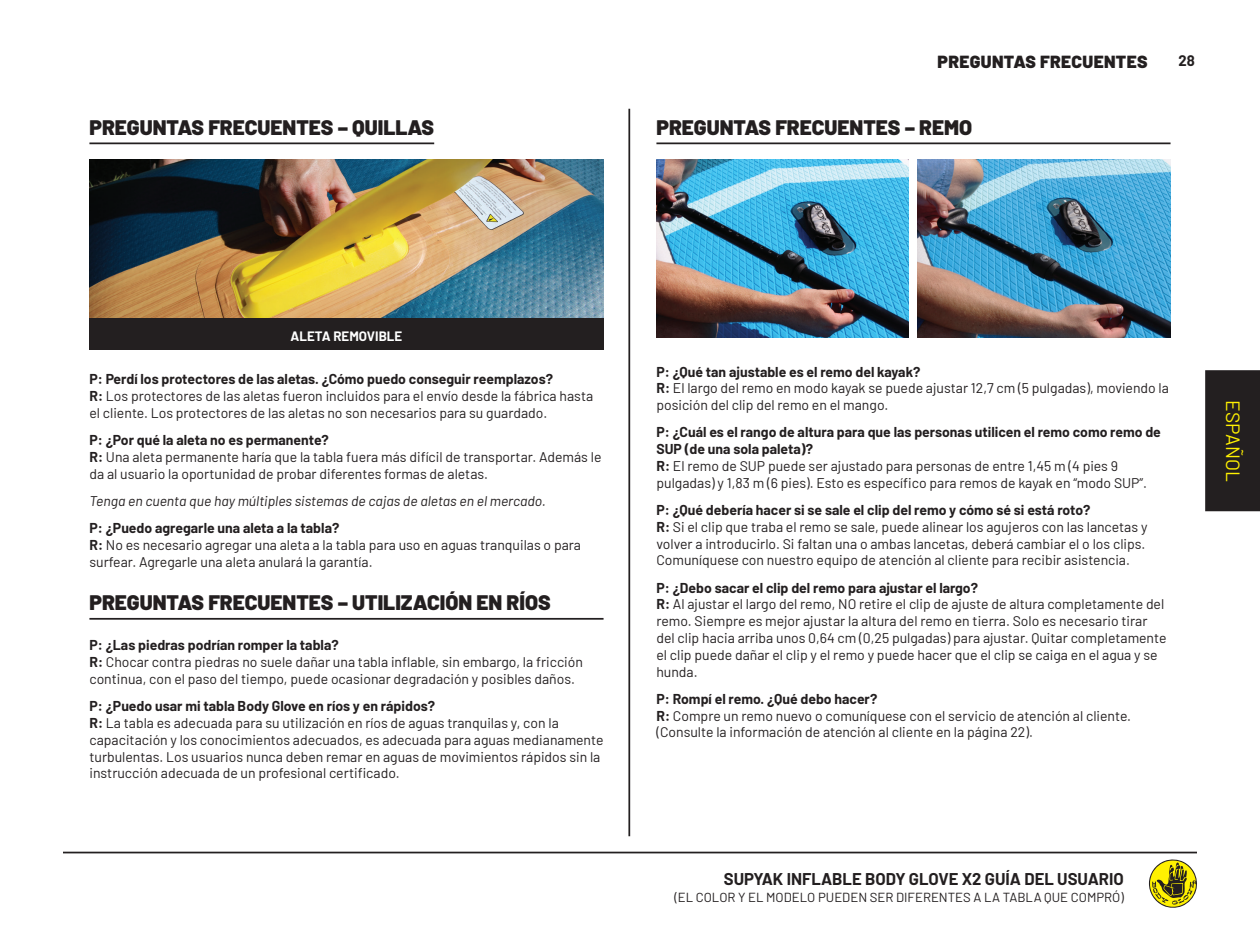
<style>
.page{position:relative;width:1260px;height:945px;background:#fff}
.page>*{position:absolute;margin:0;border:0;box-sizing:border-box;transform-origin:0 0}
.t1{font:900 21px "Barlow";color:#231f20}
.t2{font:19.25px "Barlow";color:#fff101}
.t3{font:900 17.5px "Barlow";letter-spacing:.02em;color:#231f20}
.t4{font:700 16.62px "Barlow";color:#231f20}
.t5{font:700 14.88px "Barlow";color:#231f20}
.t6{font:14px/16.8px "Barlow";color:#231f20}
.t7{font:italic 14px "Barlow";color:#231f20}
.t8{font:700 13.3px "Barlow";color:#fff}
.t9{font:13.12px "Barlow";color:#231f20}
.s1{font-weight:700}
</style>
<div class="page">
<div style="left:1205px;top:370px;width:55px;height:141px;background:#231f20"></div>
<hr style="left:63px;top:852px;width:1134px;height:1px;background:#231f20">
<svg style="left:1149px;top:859px;width:48px;height:49px"></svg>
<hr style="left:628px;top:109px;width:2px;height:727px;background:#231f20">
<hr style="left:89px;top:142px;width:345px;height:2px;background:#231f20">
<hr style="left:656px;top:142px;width:515px;height:2px;background:#231f20">
<img style="left:918px;top:159px;width:253px;height:179px">
<img style="left:656px;top:159px;width:253px;height:179px">
<hr style="left:89px;top:618px;width:515px;height:2px;background:#231f20">
<img style="left:89px;top:159px;width:515px;height:160px">
<div style="left:89px;top:319px;width:515px;height:31px;background:#231f20"></div>
<p class="t3" style="left:938px;top:49px;width:212px">PREGUNTAS FRECUENTES</p>
<h1 class="t1" style="left:89px;top:111px;width:346px">PREGUNTAS FRECUENTES – QUILLAS</h1>
<h1 class="t1" style="left:656px;top:111px;width:317px">PREGUNTAS FRECUENTES – REMO</h1>
<p class="t5" style="left:1178px;top:50px;width:18px">28</p>
<p class="t8" style="left:291px;top:326px;width:113px">ALETA REMOVIBLE</p>
<p class="t6" style="left:89px;top:370px;width:505px"><span class="s1">P: Perdí los protectores de las aletas. ¿Cómo puedo conseguir reemplazos?<br>R:</span> Los protectores de las aletas fueron incluidos para el envío desde la fábrica hasta el cliente. Los protectores de las aletas no son necesarios para su guardado.</p>
<p class="t6" style="left:89px;top:430px;width:514px"><span class="s1">P: ¿Por qué la aleta no es permanente?<br>R:</span> Una aleta permanente haría que la tabla fuera más difícil de transportar. Además le da al usuario la oportunidad de probar diferentes formas de aletas.</p>
<p class="t7" style="left:89px;top:491px;width:458px">Tenga en cuenta que hay múltiples sistemas de cajas de aletas en el mercado.</p>
<p class="t6" style="left:89px;top:518px;width:493px"><span class="s1">P: ¿Puedo agregarle una aleta a la tabla?<br>R:</span> No es necesario agregar una aleta a la tabla para uso en aguas tranquilas o para surfear. Agregarle una aleta anulará la garantía.</p>
<h1 class="t1" style="left:89px;top:587px;width:463px">PREGUNTAS FRECUENTES – UTILIZACIÓN EN RÍOS</h1>
<p class="t6" style="left:89px;top:636px;width:495px"><span class="s1">P: ¿Las piedras podrían romper la tabla?<br>R:</span> Chocar contra piedras no suele dañar una tabla inflable, sin embargo, la fricción continua, con el paso del tiempo, puede ocasionar degradación y posibles daños.</p>
<p class="t6" style="left:89px;top:697px;width:516px"><span class="s1">P: ¿Puedo usar mi tabla Body Glove en ríos y en rápidos?<br>R:</span> La tabla es adecuada para su utilización en ríos de aguas tranquilas y, con la capacitación y los conocimientos adecuados, es adecuada para aguas medianamente turbulentas. Los usuarios nunca deben remar en aguas de movimientos rápidos sin la instrucción adecuada de un profesional certificado.</p>
<p class="t6" style="left:656px;top:362px;width:514px"><span class="s1">P: ¿Qué tan ajustable es el remo del kayak?<br>R:</span> El largo del remo en modo kayak se puede ajustar 12,7 cm (5 pulgadas), moviendo la posición del clip del remo en el mango.</p>
<p class="t6" style="left:656px;top:423px;width:506px"><span class="s1">P: ¿Cuál es el rango de altura para que las personas utilicen el remo como remo de SUP (de una sola paleta)?<br>R:</span> El remo de SUP puede ser ajustado para personas de entre 1,45 m (4 pies 9 pulgadas) y 1,83 m (6 pies). Esto es específico para remos de kayak en “modo SUP”.</p>
<p class="t6" style="left:656px;top:500px;width:493px"><span class="s1">P: ¿Qué debería hacer si se sale el clip del remo y cómo sé si está roto?<br>R:</span> Si el clip que traba el remo se sale, puede alinear los agujeros con las lancetas y volver a introducirlo. Si faltan una o ambas lancetas, deberá cambiar el o los clips.<br>Comuníquese con nuestro equipo de atención al cliente para recibir asistencia.</p>
<p class="t6" style="left:656px;top:578px;width:512px"><span class="s1">P: ¿Debo sacar el clip del remo para ajustar el largo?<br>R:</span> Al ajustar el largo del remo, NO retire el clip de ajuste de altura completamente del remo. Siempre es mejor ajustar la altura del remo en tierra. Solo es necesario tirar del clip hacia arriba unos 0,64 cm (0,25 pulgadas) para ajustar. Quitar completamente el clip puede dañar el clip y el remo y puede hacer que el clip se caiga en el agua y se hunda.</p>
<p class="t6" style="left:656px;top:689px;width:476px"><span class="s1">P: Rompí el remo. ¿Qué debo hacer?<br>R:</span> Compre un remo nuevo o comuníquese con el servicio de atención al cliente. (Consulte la información de atención al cliente en la página 22).</p>
<p class="t4" style="left:724px;top:866px;width:401px">SUPYAK INFLABLE BODY GLOVE X2 GUÍA DEL USUARIO</p>
<p class="t9" style="left:674px;top:888px;width:451px">(EL COLOR Y EL MODELO PUEDEN SER DIFERENTES A LA TABLA QUE COMPRÓ)</p>
<h2 class="t2" style="left:1247px;top:400px;width:83px;rotate:90deg">ESPAÑOL</h2>
</div>
